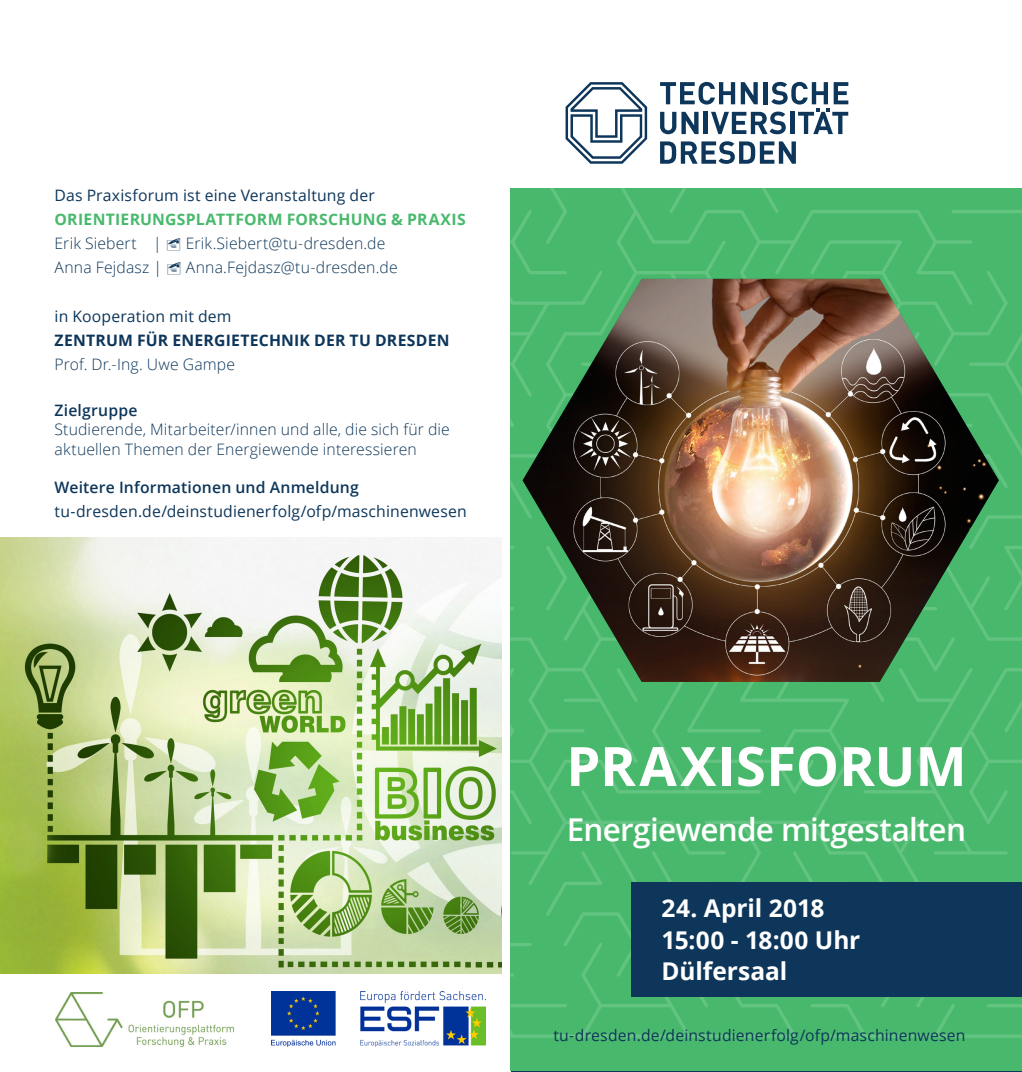
<style>
.page{position:relative;width:1022px;height:1072px;background:#fff}
.page>*{position:absolute;margin:0;border:0;box-sizing:border-box;transform-origin:0 0}
.t1{font:700 54.25px "Open Sans";letter-spacing:.005em;color:#fff}
.t2{font:600 31.5px "Open Sans";letter-spacing:-.025em;color:#fff}
.t3{font:700 24.5px "Open Sans";color:#fff}
.t4{font:300 15.75px/19.2px "Open Sans";letter-spacing:.01em;color:#0d365a}
.t5{font:15.75px "Open Sans";letter-spacing:.01em;color:#0d365a}
.t6{font:600 15.75px "Open Sans";letter-spacing:.01em;color:#0d365a}
.t7{font:700 15.75px "Open Sans";letter-spacing:.015em;color:#48b96c}
.t8{font:700 15.75px "Open Sans";letter-spacing:.015em;color:#0d365a}
</style>
<div class="page">
<svg style="left:660px;top:141px;width:136px;height:23px"></svg>
<svg style="left:660px;top:82px;width:188px;height:52px"></svg>
<svg style="left:566px;top:82px;width:81px;height:82px"></svg>
<div style="left:510px;top:189px;width:512px;height:881px;background:#48b96c"></div>
<svg style="left:485px;top:188px;width:325px;height:849px"></svg>
<svg style="left:705px;top:682px;width:35px;height:200px"></svg>
<svg style="left:740px;top:682px;width:70px;height:325px"></svg>
<svg style="left:810px;top:188px;width:212px;height:849px"></svg>
<img style="left:523px;top:279px;width:476px;height:403px">
<div style="left:632px;top:882px;width:390px;height:114px;background:#0d365a"></div>
<img style="left:0;top:537px;width:501px;height:437px">
<img style="left:272px;top:991px;width:213px;height:55px">
<img style="left:56px;top:992px;width:177px;height:54px">
<p class="t5" style="left:55px;top:184px;width:322px">Das Praxisforum ist eine Veranstaltung der</p>
<p class="t7" style="left:55px;top:208px;width:413px">ORIENTIERUNGSPLATTFORM FORSCHUNG &amp; PRAXIS</p>
<p class="t4" style="left:55px;top:233px;width:109px">Erik Siebert |</p>
<p class="t4" style="left:186px;top:233px;width:201px">Erik.Siebert@tu-dresden.de</p>
<p class="t4" style="left:55px;top:257px;width:109px">Anna Fejdasz |</p>
<p class="t4" style="left:186px;top:257px;width:213px">Anna.Fejdasz@tu-dresden.de</p>
<p class="t5" style="left:55px;top:305px;width:178px">in Kooperation mit dem</p>
<p class="t8" style="left:55px;top:329px;width:397px">ZENTRUM FÜR ENERGIETECHNIK DER TU DRESDEN</p>
<p class="t4" style="left:55px;top:354px;width:182px">Prof. Dr.-Ing. Uwe Gampe</p>
<p class="t6" style="left:55px;top:399px;width:84px">Zielgruppe</p>
<p class="t4" style="left:55px;top:419px;width:397px">Studierende, Mitarbeiter/innen und alle, die sich für die aktuellen Themen der Energiewende interessieren</p>
<p class="t6" style="left:55px;top:476px;width:306px">Weitere Informationen und Anmeldung</p>
<p class="t5" style="left:55px;top:501px;width:414px">tu-dresden.de/deinstudienerfolg/ofp/maschinenwesen</p>
<p class="t1" style="left:566px;top:728px;width:402px">PRAXISFORUM</p>
<p class="t2" style="left:567px;top:808px;width:401px">Energiewende mitgestalten</p>
<p class="t3" style="left:661px;top:891px;width:165px">24. April 2018</p>
<p class="t3" style="left:661px;top:922px;width:200px">15:00 - 18:00 Uhr</p>
<p class="t3" style="left:661px;top:954px;width:127px">Dülfersaal</p>
<p class="t5" style="left:553px;top:1024px;width:414px">tu-dresden.de/deinstudienerfolg/ofp/maschinenwesen</p>
</div>
